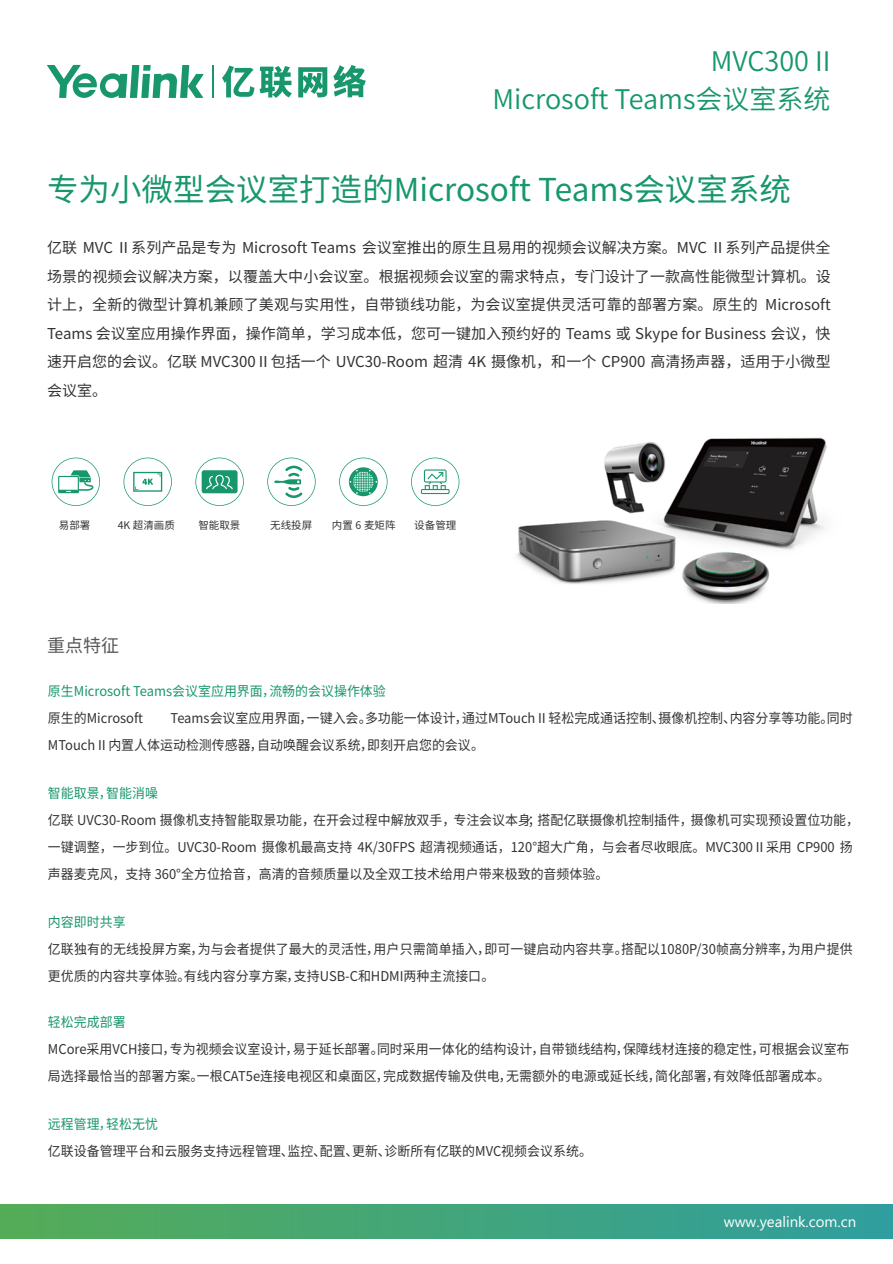
<style>
.page{position:relative;width:893px;height:1264px;background:#fff}
.page>*{position:absolute;margin:0;border:0;box-sizing:border-box;transform-origin:0 0}
.t1{font:31.5px "Source Han Sans CN";color:#17976b}
.t2{font:27px/38.1px "Source Han Sans CN";color:#17976b;text-align:right}
.t3{font:18px "Source Han Sans CN";color:#595757}
.t4{font:15px/28.5px "Source Han Sans CN";color:#333;text-align:justify}
.t5{font:15px "Microsoft Phags Pa";color:#fff}
.t6{font:13.5px/27px "Source Han Sans CN";color:#333;scale:.96 1}
.t7{font:13.5px "Source Han Sans CN";color:#17976b;scale:.96 1}
.t8{font:10.5px "Source Han Sans CN";color:#333}
</style>
<div class="page">
<svg style="left:222px;top:66px;width:70px;height:32px"></svg>
<svg style="left:298px;top:67px;width:29px;height:30px"></svg>
<svg style="left:333px;top:65px;width:33px;height:32px"></svg>
<svg style="left:47px;top:65px;width:156px;height:33px"></svg>
<hr style="left:212px;top:65px;width:2px;height:33px;background:#17976b">
<div style="left:0;top:1204px;width:892px;height:34px;background:linear-gradient(to right,#55ac57,#2f9e9e)"></div>
<img style="left:516px;top:437px;width:311px;height:166px">
<svg style="left:411px;top:457px;width:48px;height:49px"></svg>
<svg style="left:52px;top:457px;width:48px;height:49px"></svg>
<svg style="left:195px;top:457px;width:49px;height:49px"></svg>
<svg style="left:267px;top:457px;width:48px;height:49px"></svg>
<svg style="left:123px;top:457px;width:49px;height:49px"></svg>
<svg style="left:339px;top:457px;width:48px;height:49px"></svg>
<h2 class="t2" style="left:492px;top:42px;width:340px">MVC300 II<br>Microsoft Teams会议室系统</h2>
<h1 class="t1" style="left:47px;top:171px;width:745px">专为小微型会议室打造的Microsoft Teams会议室系统</h1>
<p class="t4" style="left:47px;top:234px;width:785px">亿联 MVC Ⅱ系列产品是专为 Microsoft Teams 会议室推出的原生且易用的视频会议解决方案。MVC Ⅱ系列产品提供全场景的视频会议解决方案，以覆盖大中小会议室。根据视频会议室的需求特点，专门设计了一款高性能微型计算机。设计上，全新的微型计算机兼顾了美观与实用性，自带锁线功能，为会议室提供灵活可靠的部署方案。原生的 Microsoft Teams 会议室应用操作界面，操作简单，学习成本低，您可一键加入预约好的 Teams 或 Skype for Business 会议，快速开启您的会议。亿联 MVC300Ⅱ包括一个 UVC30-Room 超清 4K 摄像机，和一个 CP900 高清扬声器，适用于小微型会议室。</p>
<p class="t8" style="left:59px;top:519px;width:33px">易部署</p>
<p class="t8" style="left:118px;top:519px;width:59px">4K 超清画质</p>
<p class="t8" style="left:198px;top:519px;width:43px">智能取景</p>
<p class="t8" style="left:270px;top:519px;width:43px">无线投屏</p>
<p class="t8" style="left:414px;top:519px;width:43px">设备管理</p>
<p class="t8" style="left:332px;top:519px;width:65px">内置 6 麦矩阵</p>
<h3 class="t3" style="left:47px;top:635px;width:73px">重点特征</h3>
<p class="t7" style="left:48px;top:683px;width:353px">原生Microsoft Teams会议室应用界面，流畅的会议操作体验</p>
<p class="t6" style="left:48px;top:705px;width:101px">原生的Microsoft</p>
<p class="t6" style="left:48px;top:705px;width:839px;text-indent:123px">Teams会议室应用界面，一键入会。多功能一体设计，通过MTouchⅡ轻松完成通话控制、摄像机控制、内容分享等功能。同时<br>MTouchⅡ内置人体运动检测传感器，自动唤醒会议系统，即刻开启您的会议。</p>
<p class="t7" style="left:48px;top:785px;width:116px">智能取景，智能消噪</p>
<p class="t6" style="left:48px;top:807px;width:846px">亿联 UVC30-Room 摄像机支持智能取景功能，在开会过程中解放双手，专注会议本身；搭配亿联摄像机控制插件，摄像机可实现预设置位功能，一键调整，一步到位。UVC30-Room 摄像机最高支持 4K/30FPS 超清视频通话，120°超大广角，与会者尽收眼底。MVC300Ⅱ采用 CP900 扬声器麦克风，支持 360°全方位拾音，高清的音频质量以及全双工技术给用户带来极致的音频体验。</p>
<p class="t7" style="left:48px;top:914px;width:82px">内容即时共享</p>
<p class="t6" style="left:48px;top:936px;width:839px">亿联独有的无线投屏方案，为与会者提供了最大的灵活性，用户只需简单插入，即可一键启动内容共享。搭配以1080P/30帧高分辨率，为用户提供更优质的内容共享体验。有线内容分享方案，支持USB-C和HDMI两种主流接口。</p>
<p class="t7" style="left:48px;top:1013px;width:82px">轻松完成部署</p>
<p class="t6" style="left:48px;top:1035px;width:836px">MCore采用VCH接口，专为视频会议室设计，易于延长部署。同时采用一体化的结构设计，自带锁线结构，保障线材连接的稳定性，可根据会议室布局选择最恰当的部署方案。一根CAT5e连接电视区和桌面区，完成数据传输及供电，无需额外的电源或延长线，简化部署，有效降低部署成本。</p>
<p class="t7" style="left:48px;top:1115px;width:116px">远程管理，轻松无忧</p>
<p class="t6" style="left:48px;top:1137px;width:568px">亿联设备管理平台和云服务支持远程管理、监控、配置、更新、诊断所有亿联的MVC视频会议系统。</p>
<p class="t5" style="left:723px;top:1211px;width:134px">www.yealink.com.cn</p>
</div>
